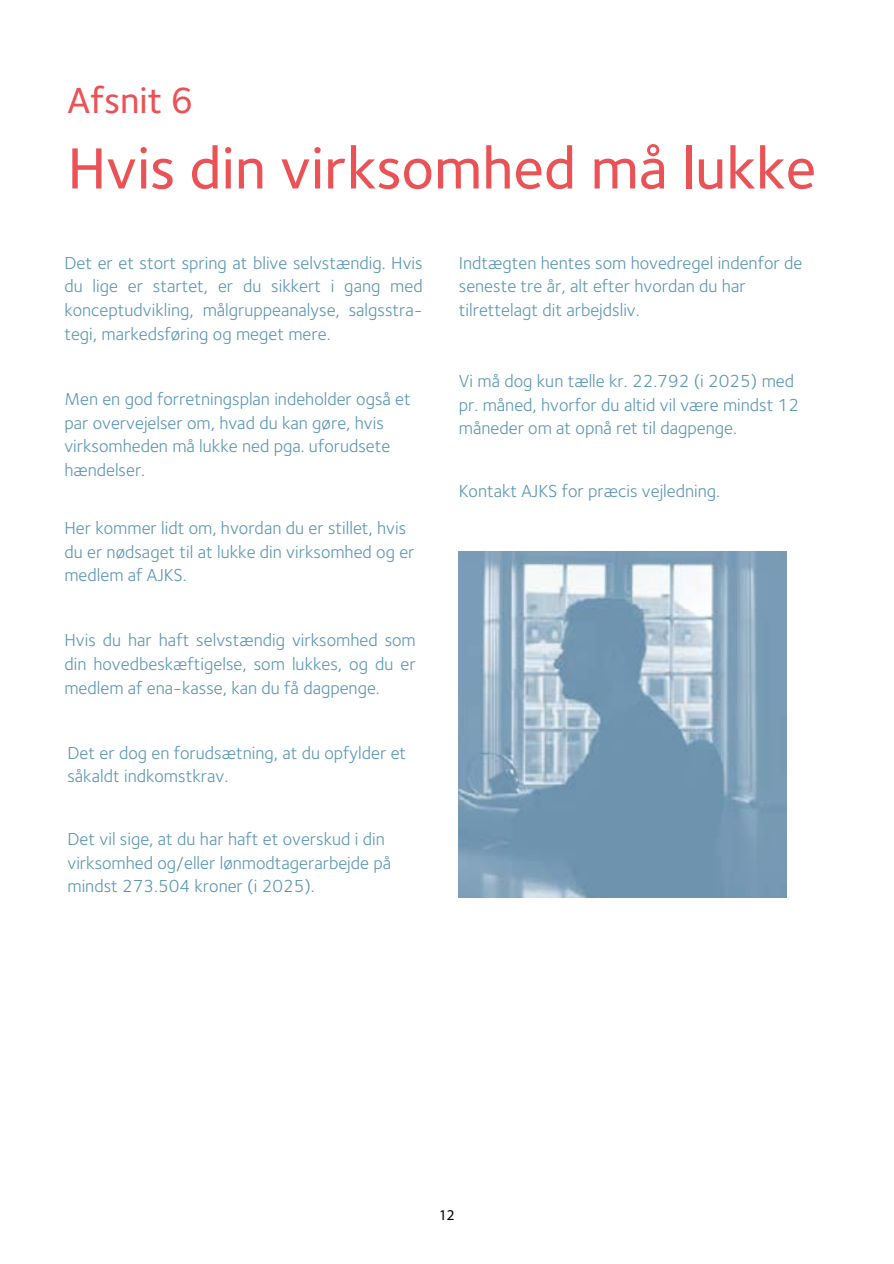
<style>
.page{position:relative;width:894px;height:1264px;background:#fff}
.page>*{position:absolute;margin:0;border:0;box-sizing:border-box;transform-origin:0 0}
.t1{font:500 60px "Foundry Sterling";color:#ea5256}
.t2{font:500 37.5px "Foundry Sterling";color:#ea5256}
.t3{font:18px/23.7px "Foundry Sterling";color:#5b96b3}
.t4{font:15px "Myriad Pro";color:#000}
</style>
<div class="page">
<img style="left:458px;top:551px;width:328px;height:346px">
<h2 class="t2" style="left:67px;top:77px;width:127px">Afsnit 6</h2>
<h1 class="t1" style="left:67px;top:131px;width:750px">Hvis din virksomhed må lukke</h1>
<p class="t3" style="left:64px;top:250px;width:360px;text-align:justify">Det er et stort spring at blive selvstændig. Hvis du lige er startet, er du sikkert i gang med konceptudvikling, målgruppeanalyse, salgsstra&shy;tegi, markedsføring og meget mere.</p>
<p class="t3" style="left:64px;top:387px;width:348px">Men en god forretningsplan indeholder også et par overvejelser om, hvad du kan gøre, hvis virksomheden må lukke ned pga. uforudsete hændelser.</p>
<p class="t3" style="left:64px;top:515px;width:351px">Her kommer lidt om, hvordan du er stillet, hvis du er nødsaget til at lukke din virksomhed og er medlem af AJKS.</p>
<p class="t3" style="left:64px;top:628px;width:353px;text-align:justify">Hvis du har haft selvstændig virksomhed som din hovedbeskæftigelse, som lukkes, og du er medlem af ena-kasse, kan du få dagpenge.</p>
<p class="t3" style="left:67px;top:740px;width:340px">Det er dog en forudsætning, at du opfylder et såkaldt indkomstkrav.</p>
<p class="t3" style="left:67px;top:826px;width:325px">Det vil sige, at du har haft et overskud i din virksomhed og/eller lønmodtagerarbejde på mindst 273.504 kroner (i 2025).</p>
<p class="t3" style="left:458px;top:250px;width:345px">Indtægten hentes som hovedregel indenfor de seneste tre år, alt efter hvordan du har tilrettelagt dit arbejdsliv.</p>
<p class="t3" style="left:458px;top:368px;width:342px">Vi må dog kun tælle kr. 22.792 (i 2025) med pr. måned, hvorfor du altid vil være mindst 12 måneder om at opnå ret til dagpenge.</p>
<p class="t3" style="left:458px;top:479px;width:263px">Kontakt AJKS for præcis vejledning.</p>
<p class="t4" style="left:439px;top:1208px;width:17px">12</p>
</div>
